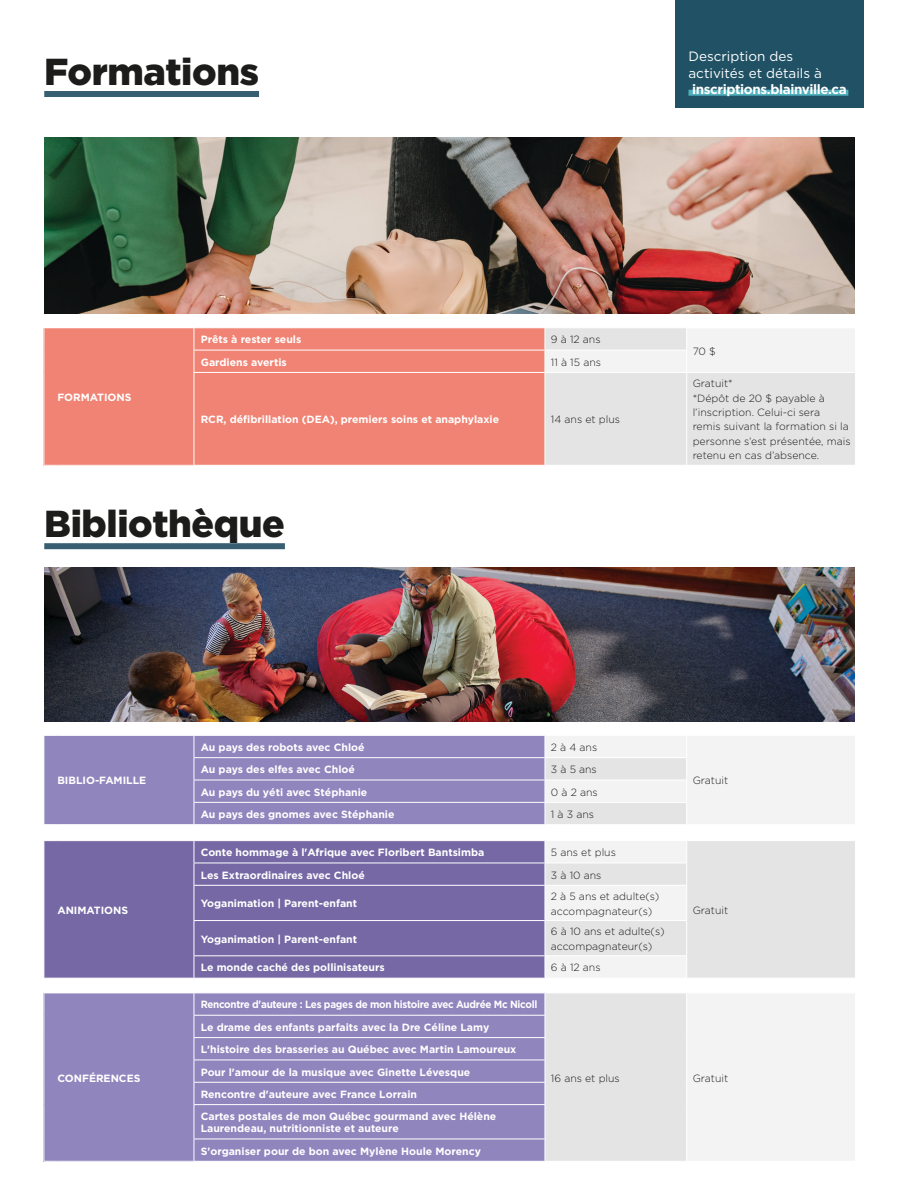
<style>
.page{position:relative;width:918px;height:1188px;background:#fff}
.page>*{position:absolute;margin:0;border:0;box-sizing:border-box;transform-origin:0 0}
.titres-catégories{font:900 37.5px "Gotham HTF";letter-spacing:-.01em;color:#1c1c1b}
.texte_courant{font:13.5px/16.5px "Gotham HTF";color:#fff}
.Nom_Activités{font:700 10.5px/12px "Gotham HTF";color:#fff}
.Prix{font:300 10.5px/14.4px "Gotham HTF";color:#1c1c1b}
.Nom_Activités-2{font:700 10.5px "Gotham HTF";letter-spacing:-.03em;color:#fff;scale:.94 1}
.s1{font-weight:700}
</style>
<div class="page">
<div style="left:44px;top:328px;width:150px;height:137px;background:#f08374"></div>
<div style="left:195px;top:328px;width:350px;height:137px;background:#f08374"></div>
<svg style="left:545px;top:328px;width:310px;height:833px"></svg>
<svg style="left:57px;top:736px;width:488px;height:425px;background:#9f95c6"></svg>
<div style="left:45px;top:841px;width:500px;height:137px;background:#7568a5"></div>
<div style="left:44px;top:993px;width:150px;height:168px;background:#9185be"></div>
<svg style="left:44px;top:465px;width:13px;height:1px"></svg>
<hr style="left:545px;top:465px;width:142px;height:1px;background:#fff">
<hr style="left:687px;top:465px;width:169px;height:1px;background:#fff">
<hr style="left:545px;top:735px;width:142px;height:1px;background:#fff">
<hr style="left:687px;top:735px;width:169px;height:1px;background:#fff">
<svg style="left:44px;top:328px;width:13px;height:44px"></svg>
<hr style="left:44px;top:372px;width:1px;height:93px;background:#fff">
<hr style="left:194px;top:350px;width:351px;height:1px;background:#fff">
<svg style="left:194px;top:328px;width:1px;height:44px"></svg>
<hr style="left:545px;top:350px;width:142px;height:1px;background:#fff">
<svg style="left:545px;top:328px;width:1px;height:44px"></svg>
<svg style="left:686px;top:328px;width:1px;height:44px"></svg>
<hr style="left:194px;top:372px;width:351px;height:1px;background:#fff">
<hr style="left:545px;top:372px;width:142px;height:1px;background:#fff">
<hr style="left:545px;top:373px;width:1px;height:92px;background:#fff">
<hr style="left:687px;top:372px;width:169px;height:1px;background:#fff">
<hr style="left:686px;top:373px;width:1px;height:92px;background:#fff">
<hr style="left:194px;top:757px;width:351px;height:1px;background:#fff">
<hr style="left:545px;top:757px;width:142px;height:1px;background:#fff">
<hr style="left:194px;top:780px;width:351px;height:1px;background:#fff">
<hr style="left:545px;top:780px;width:142px;height:1px;background:#fff">
<hr style="left:194px;top:802px;width:351px;height:1px;background:#fff">
<svg style="left:194px;top:736px;width:1px;height:88px"></svg>
<hr style="left:545px;top:802px;width:142px;height:1px;background:#fff">
<svg style="left:545px;top:736px;width:1px;height:88px"></svg>
<svg style="left:686px;top:736px;width:1px;height:88px"></svg>
<hr style="left:57px;top:824px;width:137px;height:1px;background:#fff">
<hr style="left:194px;top:824px;width:351px;height:1px;background:#fff">
<hr style="left:545px;top:824px;width:142px;height:1px;background:#fff">
<hr style="left:687px;top:824px;width:169px;height:1px;background:#fff">
<hr style="left:57px;top:840px;width:137px;height:1px;background:#fff">
<svg style="left:44px;top:735px;width:13px;height:150px;background:#998ec0"></svg>
<hr style="left:194px;top:840px;width:351px;height:1px;background:#fff">
<hr style="left:545px;top:840px;width:142px;height:1px;background:#fff">
<hr style="left:687px;top:840px;width:169px;height:1px;background:#fff">
<hr style="left:194px;top:863px;width:351px;height:1px;background:#fff">
<svg style="left:194px;top:841px;width:1px;height:44px"></svg>
<hr style="left:545px;top:863px;width:142px;height:1px;background:#fff">
<svg style="left:545px;top:841px;width:1px;height:44px"></svg>
<svg style="left:686px;top:841px;width:1px;height:44px"></svg>
<hr style="left:194px;top:885px;width:351px;height:1px;background:#fff">
<hr style="left:194px;top:886px;width:1px;height:34px;background:#fff">
<hr style="left:545px;top:885px;width:142px;height:1px;background:#fff">
<hr style="left:545px;top:886px;width:1px;height:34px;background:#fff">
<hr style="left:686px;top:886px;width:1px;height:34px;background:#fff">
<hr style="left:194px;top:920px;width:351px;height:1px;background:#fff">
<hr style="left:194px;top:921px;width:1px;height:34px;background:#fff">
<hr style="left:545px;top:920px;width:142px;height:1px;background:#fff">
<hr style="left:545px;top:921px;width:1px;height:34px;background:#fff">
<hr style="left:686px;top:921px;width:1px;height:34px;background:#fff">
<hr style="left:194px;top:955px;width:351px;height:1px;background:#fff">
<svg style="left:194px;top:956px;width:1px;height:22px"></svg>
<hr style="left:545px;top:955px;width:142px;height:1px;background:#fff">
<svg style="left:545px;top:956px;width:1px;height:22px"></svg>
<svg style="left:686px;top:956px;width:1px;height:22px"></svg>
<hr style="left:57px;top:978px;width:137px;height:1px;background:#fff">
<hr style="left:194px;top:978px;width:351px;height:1px;background:#fff">
<hr style="left:545px;top:978px;width:142px;height:1px;background:#fff">
<hr style="left:687px;top:978px;width:169px;height:1px;background:#fff">
<hr style="left:57px;top:993px;width:137px;height:1px;background:#fff">
<svg style="left:44px;top:956px;width:13px;height:149px"></svg>
<hr style="left:44px;top:1105px;width:1px;height:34px;background:#fff">
<hr style="left:194px;top:993px;width:351px;height:1px;background:#fff">
<hr style="left:545px;top:993px;width:142px;height:1px;background:#fff">
<hr style="left:687px;top:993px;width:169px;height:1px;background:#fff">
<svg style="left:686px;top:994px;width:1px;height:111px"></svg>
<hr style="left:686px;top:1105px;width:1px;height:34px;background:#fff">
<svg style="left:686px;top:1139px;width:1px;height:22px"></svg>
<hr style="left:194px;top:1015px;width:351px;height:1px;background:#fff">
<hr style="left:194px;top:1037px;width:351px;height:1px;background:#fff">
<hr style="left:194px;top:1060px;width:351px;height:1px;background:#fff">
<hr style="left:194px;top:1082px;width:351px;height:1px;background:#fff">
<svg style="left:194px;top:993px;width:1px;height:111px"></svg>
<svg style="left:545px;top:993px;width:1px;height:111px"></svg>
<hr style="left:194px;top:1104px;width:351px;height:1px;background:#fff">
<hr style="left:194px;top:1105px;width:1px;height:34px;background:#fff">
<hr style="left:545px;top:1105px;width:1px;height:34px;background:#fff">
<svg style="left:44px;top:1139px;width:13px;height:23px"></svg>
<hr style="left:194px;top:1139px;width:351px;height:1px;background:#fff">
<svg style="left:194px;top:1139px;width:1px;height:22px"></svg>
<svg style="left:545px;top:1139px;width:1px;height:22px"></svg>
<div style="left:44px;top:91px;width:215px;height:6px;background:#375e71"></div>
<img style="left:44px;top:137px;width:810px;height:176px">
<div style="left:38px;top:499px;width:811px;height:51px;background:#fff"></div>
<div style="left:44px;top:543px;width:241px;height:6px;background:#375e71"></div>
<img style="left:44px;top:568px;width:810px;height:154px">
<div style="left:675px;top:0;width:189px;height:108px;background:#205164"></div>
<div style="left:688px;top:90px;width:160px;height:6px;background:#51b0bd"></div>
<p class="titres-catégories" style="left:44px;top:50px;width:216px">Formations</p>
<p class="texte_courant" style="left:688px;top:48px;width:160px">Description des activités et détails à <span class="s1">inscriptions.blainville.ca</span></p>
<p class="Nom_Activités" style="left:201px;top:333px;width:102px">Prêts à rester seuls</p>
<p class="Prix" style="left:551px;top:332px;width:51px">9 à 12 ans</p>
<p class="Nom_Activités" style="left:57px;top:391px;width:76px">FORMATIONS</p>
<p class="Nom_Activités" style="left:201px;top:356px;width:88px">Gardiens avertis</p>
<p class="Prix" style="left:551px;top:355px;width:52px">11 à 15 ans</p>
<p class="Nom_Activités" style="left:201px;top:413px;width:300px">RCR, défibrillation (DEA), premiers soins et anaphylaxie</p>
<p class="Prix" style="left:551px;top:412px;width:71px">14 ans et plus</p>
<p class="titres-catégories" style="left:44px;top:502px;width:242px">Bibliothèque</p>
<p class="Prix" style="left:693px;top:343px;width:25px">70 $</p>
<p class="Prix" style="left:693px;top:376px;width:42px">Gratuit*</p>
<p class="Prix" style="left:693px;top:391px;width:159px">*Dépôt de 20 $ payable à l’inscription. Celui-ci sera<br>remis suivant la formation si la personne s’est présentée, mais retenu en cas d’absence.</p>
<p class="Nom_Activités" style="left:57px;top:774px;width:90px">BIBLIO-FAMILLE</p>
<p class="Nom_Activités" style="left:57px;top:904px;width:72px">ANIMATIONS</p>
<p class="Nom_Activités" style="left:201px;top:741px;width:165px">Au pays des robots avec Chloé</p>
<p class="Prix" style="left:551px;top:740px;width:48px">2 à 4 ans</p>
<p class="Nom_Activités" style="left:201px;top:763px;width:156px">Au pays des elfes avec Chloé</p>
<p class="Prix" style="left:551px;top:762px;width:47px">3 à 5 ans</p>
<p class="Nom_Activités" style="left:201px;top:786px;width:168px">Au pays du yéti avec Stéphanie</p>
<p class="Prix" style="left:551px;top:785px;width:48px">0 à 2 ans</p>
<p class="Nom_Activités" style="left:201px;top:808px;width:195px">Au pays des gnomes avec Stéphanie</p>
<p class="Prix" style="left:551px;top:807px;width:45px">1 à 3 ans</p>
<p class="Nom_Activités" style="left:201px;top:846px;width:285px">Conte hommage à l'Afrique avec Floribert Bantsimba</p>
<p class="Prix" style="left:551px;top:845px;width:67px">5 ans et plus</p>
<p class="Nom_Activités" style="left:201px;top:869px;width:166px">Les Extraordinaires avec Chloé</p>
<p class="Prix" style="left:551px;top:868px;width:52px">3 à 10 ans</p>
<p class="Nom_Activités" style="left:201px;top:897px;width:158px">Yoganimation | Parent-enfant</p>
<p class="Prix" style="left:551px;top:889px;width:110px">2 à 5 ans et adulte(s) accompagnateur(s)</p>
<p class="Nom_Activités" style="left:201px;top:933px;width:158px">Yoganimation | Parent-enfant</p>
<p class="Prix" style="left:551px;top:924px;width:115px">6 à 10 ans et adulte(s) accompagnateur(s)</p>
<p class="Nom_Activités" style="left:201px;top:961px;width:185px">Le monde caché des pollinisateurs</p>
<p class="Prix" style="left:551px;top:960px;width:51px">6 à 12 ans</p>
<p class="Nom_Activités-2" style="left:201px;top:999px;width:360px">Rencontre d'auteure : Les pages de mon histoire avec Audrée Mc Nicoll</p>
<p class="Prix" style="left:693px;top:773px;width:37px">Gratuit</p>
<p class="Prix" style="left:693px;top:903px;width:37px">Gratuit</p>
<p class="Nom_Activités" style="left:57px;top:1072px;width:85px">CONFÉRENCES</p>
<p class="Nom_Activités" style="left:201px;top:1021px;width:290px">Le drame des enfants parfaits avec la Dre Céline Lamy</p>
<p class="Nom_Activités" style="left:201px;top:1043px;width:317px">L'histoire des brasseries au Québec avec Martin Lamoureux</p>
<p class="Nom_Activités" style="left:201px;top:1066px;width:271px">Pour l'amour de la musique avec Ginette Lévesque</p>
<p class="Nom_Activités" style="left:201px;top:1088px;width:218px">Rencontre d'auteure avec France Lorrain</p>
<p class="Nom_Activités" style="left:201px;top:1110px;width:297px">Cartes postales de mon Québec gourmand avec Hélène<br>Laurendeau, nutritionniste et auteure</p>
<p class="Nom_Activités" style="left:201px;top:1145px;width:282px">S'organiser pour de bon avec Mylène Houle Morency</p>
<p class="Prix" style="left:551px;top:1070px;width:70px">16 ans et plus</p>
<p class="Prix" style="left:693px;top:1070px;width:37px">Gratuit</p>
</div>
